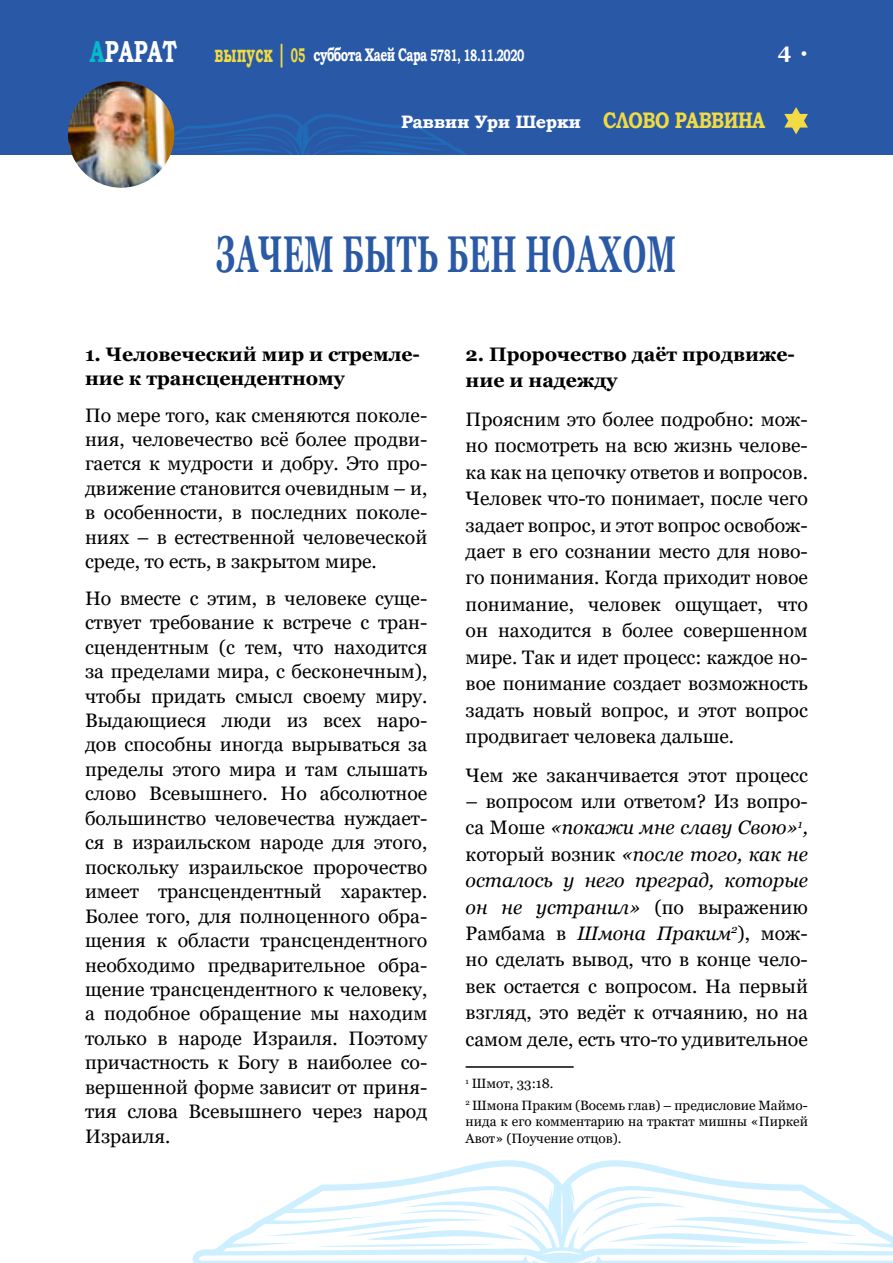
<style>
.page{position:relative;width:893px;height:1263px;background:#fff}
.page>*{position:absolute;margin:0;border:0;box-sizing:border-box;transform-origin:0 0}
.t1{font:700 51.75px "Georgia";letter-spacing:.025em;color:#2a59a5;scale:.55 1}
.t2{font:700 30.3px "Bookman Old Style";color:#fff;scale:.69 1}
.t3{font:700 25.2px "Bookman Old Style";color:#f1db42;scale:.56 1}
.t4{font:700 22.5px "Bookman Old Style";letter-spacing:-.025em;color:#f1db42;scale:.8 1}
.t5{font:700 21px "Georgia";color:#fff}
.t6{font:19.5px/24.5px "Georgia";color:#000;text-align:right}
.t7{font:italic 19.5px/26.4px "Georgia";color:#000;text-align:right}
.t8{font:700 19.5px "Georgia";color:#000}
.t9{font:700 18.15px "Bookman Old Style";letter-spacing:-.05em;color:#fff;scale:.67 1}
.t10{font:700 18px "Bookman Old Style";letter-spacing:-.025em;color:#fff}
.t11{font:700 15px "Georgia";color:#fff}
.t12{font:13.5px "Georgia";color:#000}
.t13{font:italic 11.4px "Georgia";color:#000}
.t14{font:7.8px "Georgia";color:#000}
.s1{color:#07b9ca}
.s2{font-size:19.8px;color:#f1db42}
.s3{font-size:16.5px}
.s4{font-style:normal}
.s5{font-size:19.5px}
</style>
<div class="page">
<div style="left:0;top:0;width:893px;height:155px;background:#2959a6"></div>
<svg style="left:170px;top:114px;width:297px;height:42px"></svg>
<svg style="left:193px;top:1160px;width:700px;height:103px"></svg>
<svg style="left:582px;top:1196px;width:276px;height:51px"></svg>
<svg style="left:266px;top:1201px;width:275px;height:46px"></svg>
<hr style="left:466px;top:1066px;width:108px;height:2px;background:#000">
<img style="left:68px;top:81px;width:106px;height:107px;border-radius:53px">
<svg style="left:784px;top:107px;width:24px;height:27px"></svg>
<h2 class="t2" style="left:90px;top:30px;width:128px"><span class="s1">А</span>РАРАТ</h2>
<p class="t3" style="left:215px;top:35px;width:129px">выпуск |</p>
<p class="t9" style="left:291px;top:42px;width:350px"><span class="s2">05</span> суббота Хаей Сара <span class="s3">5781, 18.11.2020</span></p>
<p class="t10" style="left:401px;top:109px;width:181px">Раввин Ури Шерки</p>
<p class="t5" style="left:778px;top:37px;width:15px">4</p>
<p class="t11" style="left:801px;top:43px;width:8px">•</p>
<p class="t4" style="left:603px;top:104px;width:204px">СЛОВО РАВВИНА</p>
<h1 class="t1" style="left:216px;top:220px;width:838px">ЗАЧЕМ БЫТЬ БЕН НОАХОМ</h1>
<p class="t8" style="left:85px;top:341px;width:336px">1. Человеческий мир и стремле-</p>
<p class="t8" style="left:85px;top:366px;width:261px">ние к трансцендентному</p>
<p class="t6" style="left:85px;top:403px;width:344px">По мере того, как сменяются поколе-</p>
<p class="t6" style="left:85px;top:427px;width:344px">ния, человечество всё более продви-</p>
<p class="t6" style="left:85px;top:452px;width:344px">гается к мудрости и добру. Это про-</p>
<p class="t6" style="left:85px;top:476px;width:344px">движение становится очевидным – и,</p>
<p class="t6" style="left:85px;top:501px;width:344px">в особенности в, последних поколе-</p>
<p class="t6" style="left:85px;top:550px;width:293px">среде, то есть в, закрытом мире.</p>
<p class="t6" style="left:85px;top:525px;width:344px">ниях – в естественной человеческой</p>
<p class="t6" style="left:85px;top:586px;width:344px">Но вместе с этим в, человеке суще-</p>
<p class="t6" style="left:85px;top:611px;width:268px">ствует требование к встрече</p>
<p class="t6" style="left:360px;top:611px;width:68px">с тран-</p>
<p class="t6" style="left:85px;top:635px;width:125px">сцендентным</p>
<p class="t6" style="left:219px;top:635px;width:18px">(с</p>
<p class="t6" style="left:245px;top:635px;width:39px">тем,</p>
<p class="t6" style="left:293px;top:635px;width:32px">что</p>
<p class="t6" style="left:334px;top:635px;width:95px">находится</p>
<p class="t6" style="left:85px;top:659px;width:344px">за пределами мира с, бесконечным ,( миру.</p>
<p class="t6" style="left:85px;top:684px;width:58px">чтобы</p>
<p class="t6" style="left:85px;top:733px;width:344px">дов способны иногда вырываться за</p>
<p class="t6" style="left:151px;top:684px;width:76px">придать</p>
<p class="t6" style="left:235px;top:684px;width:59px">смысл</p>
<p class="t6" style="left:303px;top:684px;width:64px">своему</p>
<p class="t6" style="left:85px;top:708px;width:123px">Выдающиеся</p>
<p class="t6" style="left:85px;top:757px;width:344px">пределы этого мира и там слышать абсолютное</p>
<p class="t6" style="left:222px;top:708px;width:51px">люди</p>
<p class="t6" style="left:287px;top:708px;width:23px">из</p>
<p class="t6" style="left:323px;top:708px;width:40px">всех</p>
<p class="t6" style="left:377px;top:708px;width:52px">наро-</p>
<p class="t6" style="left:149px;top:782px;width:120px">Всевышнего.</p>
<p class="t6" style="left:281px;top:782px;width:28px">Но</p>
<p class="t6" style="left:85px;top:782px;width:53px">слово</p>
<p class="t6" style="left:85px;top:831px;width:344px">ся в израильском народе для этого,</p>
<p class="t6" style="left:85px;top:806px;width:344px">большинство человечества нуждает-</p>
<p class="t6" style="left:313px;top:855px;width:116px">пророчество</p>
<p class="t6" style="left:85px;top:855px;width:95px">поскольку</p>
<p class="t6" style="left:189px;top:855px;width:116px">израильское</p>
<p class="t6" style="left:85px;top:880px;width:55px">имеет</p>
<p class="t6" style="left:158px;top:880px;width:165px">трансцендентный</p>
<p class="t6" style="left:341px;top:880px;width:88px">характер.</p>
<p class="t6" style="left:85px;top:904px;width:344px">Более того, для полноценного обра-</p>
<p class="t6" style="left:85px;top:928px;width:62px">щения</p>
<p class="t6" style="left:156px;top:928px;width:12px">к</p>
<p class="t6" style="left:178px;top:928px;width:74px">области</p>
<p class="t6" style="left:261px;top:928px;width:168px">трансцендентного</p>
<p class="t6" style="left:85px;top:953px;width:112px">необходимо</p>
<p class="t6" style="left:208px;top:953px;width:159px">предварительное</p>
<p class="t6" style="left:378px;top:953px;width:51px">обра-</p>
<p class="t6" style="left:85px;top:977px;width:344px">щение трансцендентного к человеку,</p>
<p class="t6" style="left:85px;top:1002px;width:11px">а</p>
<p class="t6" style="left:104px;top:1002px;width:88px">подобное</p>
<p class="t6" style="left:200px;top:1002px;width:103px">обращение</p>
<p class="t6" style="left:310px;top:1002px;width:30px">мы</p>
<p class="t6" style="left:348px;top:1002px;width:80px">находим</p>
<p class="t6" style="left:85px;top:1026px;width:63px">только</p>
<p class="t6" style="left:158px;top:1026px;width:12px">в</p>
<p class="t6" style="left:178px;top:1026px;width:65px">народе</p>
<p class="t6" style="left:252px;top:1026px;width:87px">Израиля.</p>
<p class="t6" style="left:348px;top:1026px;width:80px">Поэтому</p>
<p class="t6" style="left:85px;top:1051px;width:125px">причастность</p>
<p class="t6" style="left:218px;top:1051px;width:12px">к</p>
<p class="t6" style="left:238px;top:1051px;width:43px">Богу</p>
<p class="t6" style="left:288px;top:1051px;width:12px">в</p>
<p class="t6" style="left:307px;top:1051px;width:86px">наиболее</p>
<p class="t6" style="left:401px;top:1051px;width:28px">со-</p>
<p class="t6" style="left:85px;top:1075px;width:344px">вершенной форме зависит от приня-</p>
<p class="t6" style="left:85px;top:1100px;width:33px">тия</p>
<p class="t6" style="left:127px;top:1100px;width:52px">слова</p>
<p class="t6" style="left:85px;top:1124px;width:87px">Израиля.</p>
<p class="t6" style="left:189px;top:1100px;width:115px">Всевышнего</p>
<p class="t6" style="left:312px;top:1100px;width:52px">через</p>
<p class="t6" style="left:373px;top:1100px;width:56px">народ</p>
<p class="t8" style="left:466px;top:342px;width:331px">2. Пророчество даёт продвиже-</p>
<p class="t8" style="left:466px;top:368px;width:153px">ние и надежду</p>
<p class="t6" style="left:466px;top:407px;width:344px">Проясним это более подробно: мож-</p>
<p class="t6" style="left:466px;top:434px;width:344px">но посмотреть на всю жизнь челове-</p>
<p class="t6" style="left:466px;top:460px;width:344px">ка как на цепочку ответов и вопросов.</p>
<p class="t6" style="left:466px;top:486px;width:344px">Человек что-то понимает, после чего</p>
<p class="t6" style="left:466px;top:513px;width:344px">задает вопрос и, этот вопрос освобож-</p>
<p class="t6" style="left:466px;top:539px;width:344px">дает в его сознании место для ново-</p>
<p class="t6" style="left:466px;top:566px;width:344px">го понимания. Когда приходит новое</p>
<p class="t6" style="left:466px;top:592px;width:110px">понимание,</p>
<p class="t6" style="left:588px;top:592px;width:74px">человек</p>
<p class="t6" style="left:675px;top:592px;width:89px">ощущает,</p>
<p class="t6" style="left:777px;top:592px;width:32px">что</p>
<p class="t6" style="left:466px;top:619px;width:24px">он</p>
<p class="t6" style="left:498px;top:619px;width:95px">находится</p>
<p class="t6" style="left:602px;top:619px;width:12px">в</p>
<p class="t6" style="left:622px;top:619px;width:53px">более</p>
<p class="t6" style="left:683px;top:619px;width:126px">совершенном</p>
<p class="t6" style="left:466px;top:645px;width:344px">мире. Так и идет процесс: каждое но-</p>
<p class="t6" style="left:466px;top:697px;width:344px;line-height:26.4px;text-align:left">задать новый вопрос и, этот вопрос продвигает человека дальше.</p>
<p class="t6" style="left:736px;top:763px;width:74px">процесс</p>
<p class="t6" style="left:466px;top:672px;width:344px">вое понимание создает возможность</p>
<p class="t6" style="left:466px;top:763px;width:39px">Чем</p>
<p class="t6" style="left:513px;top:763px;width:26px">же</p>
<p class="t6" style="left:546px;top:763px;width:134px">заканчивается</p>
<p class="t6" style="left:688px;top:763px;width:40px">этот</p>
<p class="t6" style="left:466px;top:789px;width:344px">– вопросом или ответом? Из вопро-</p>
<p class="t7" style="left:466px;top:814px;width:344px">,<br><span class="s4">который возник</span> «после того, как не которые</p>
<p class="t7" style="left:466px;top:815px;width:322px"><span class="s4">са Моше</span> «покажи мне славу Свою</p>
<p class="t13" style="left:786px;top:816px;width:18px">1<span class="s5">«</span></p>
<p class="t7" style="left:635px;top:867px;width:81px">преград,</p>
<p class="t7" style="left:466px;top:867px;width:89px">осталось</p>
<p class="t7" style="left:585px;top:867px;width:42px">него</p>
<p class="t7" style="left:563px;top:867px;width:12px">у</p>
<p class="t7" style="left:466px;top:894px;width:23px">он</p>
<p class="t7" style="left:502px;top:894px;width:22px">не</p>
<p class="t7" style="left:536px;top:894px;width:149px">устранил» <span class="s4">(по</span></p>
<p class="t6" style="left:698px;top:895px;width:111px">выражению</p>
<p class="t6" style="left:466px;top:921px;width:81px">Рамбама</p>
<p class="t6" style="left:466px;top:974px;width:344px">век остается с вопросом. На первый</p>
<p class="t7" style="left:657px;top:920px;width:95px">Праким <span class="s4">,)</span></p>
<p class="t7" style="left:577px;top:920px;width:70px">Шмона</p>
<p class="t13" style="left:731px;top:922px;width:8px">2</p>
<p class="t6" style="left:761px;top:921px;width:49px">мож-</p>
<p class="t6" style="left:556px;top:921px;width:12px">в</p>
<p class="t6" style="left:466px;top:948px;width:344px">но сделать вывод, что в конце чело-</p>
<p class="t6" style="left:466px;top:1000px;width:344px;line-height:26.4px;text-align:left">взгляд, это ведёт к отчаянию, но на самом деле, есть что-то удивительное</p>
<p class="t12" style="left:472px;top:1075px;width:83px">Шмот, 33:18.</p>
<p class="t14" style="left:466px;top:1076px;width:5px">1</p>
<p class="t12" style="left:466px;top:1113px;width:344px">нида к его комментарию на трактат мишны «Пиркей</p>
<p class="t12" style="left:472px;top:1097px;width:337px">Шмона Праким (Восемь глав) – предисловие Маймо-</p>
<p class="t14" style="left:466px;top:1097px;width:6px">2</p>
<p class="t12" style="left:466px;top:1130px;width:157px">Авот» (Поучение отцов .(</p>
</div>
